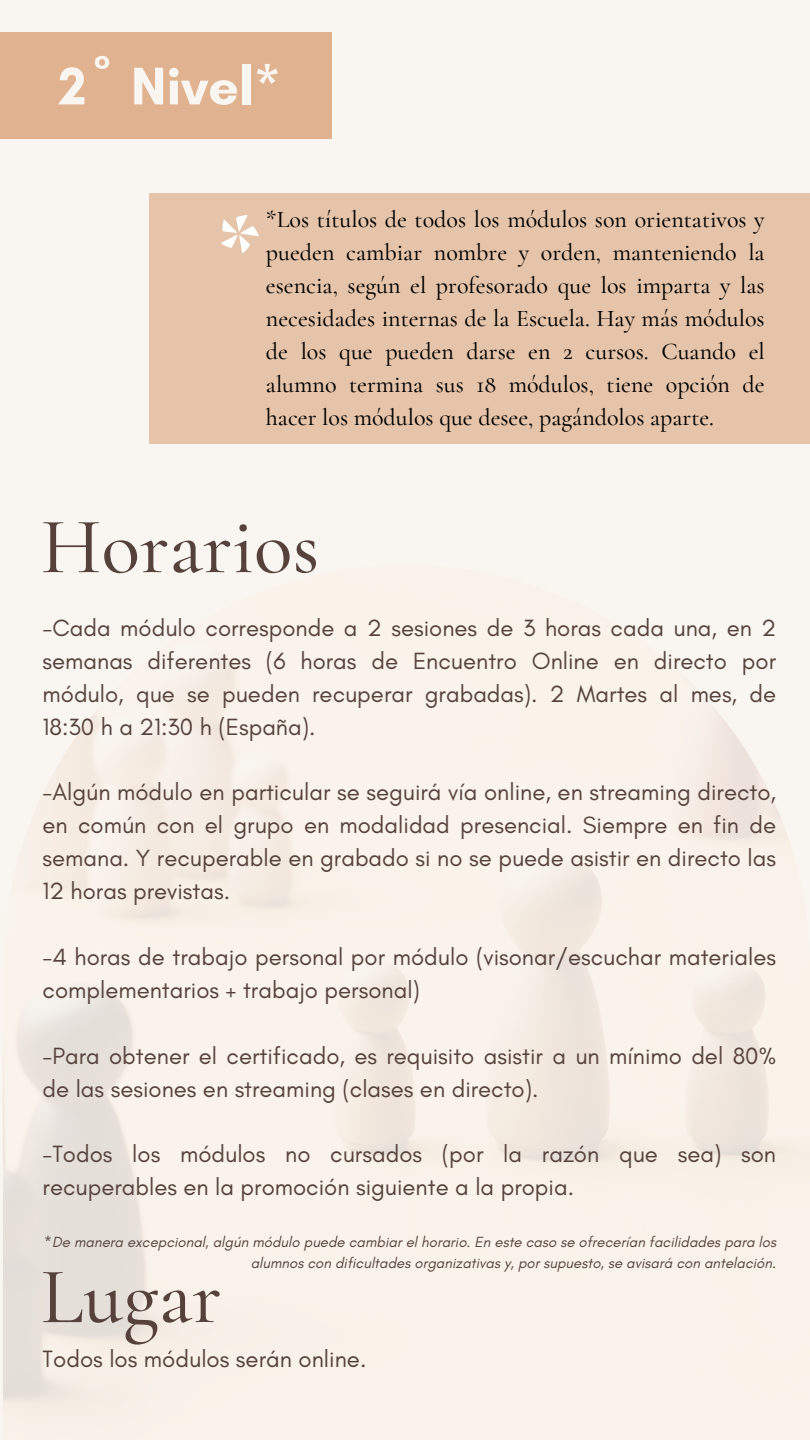
<style>
.page{position:relative;width:810px;height:1440px;background:#f9f5f0}
.page>*{position:absolute;margin:0;border:0;box-sizing:border-box;transform-origin:0 0}
.t1{font:700 100px "Cormorant Garamond";color:#fff}
.t2{font:500 80px "Cormorant Garamond";color:#56423b}
.t3{font:700 54px "Glacial Indifference";color:#f9f5f0}
.t4{font:500 24px/33px "Cormorant Garamond";color:#000;text-align:justify}
.t5{font:24px "Glacial Indifference";color:#56423b}
.t6{font:23.9px/32.9px "Glacial Indifference";color:#56423b}
.t7{font:italic 15px/20.9px "Glacial Indifference";color:#56423b;text-align:right}
.s1{color:#244a0d}
</style>
<div class="page">
<div style="left:0;top:32px;width:332px;height:107px;background:#e0b28f"></div>
<div style="left:149px;top:194px;width:661px;height:250px;background:#e6c4a9"></div>
<h2 class="t3" style="left:59px;top:53px;width:224px">2º Nivel*</h2>
<p class="t4" style="left:266px;top:203px;width:500px">*Los títulos de todos los módulos son orientativos y pueden cambiar nombre y orden, manteniendo la esencia, según el profesorado que los imparta y las necesidades internas de la Escuela. Hay más módulos de los que pueden darse en 2 cursos. Cuando el alumno termina sus 18 módulos, tiene opción de hacer los módulos que desee, pagándolos aparte.</p>
<h3 class="t1" style="left:216px;top:192px;width:46px">*</h3>
<h4 class="t2" style="left:41px;top:498px;width:280px">Horarios</h4>
<h1 class="t6" style="left:43px;top:611px;width:735px;text-align:justify">-Cada módulo corresponde a 2 sesiones de 3 horas cada una, en 2 semanas diferentes (6 horas de Encuentro Online en directo por módulo, que se pueden recuperar grabadas). 2 Martes al mes, de 18:30 h a 21:30 h (España).</h1>
<p class="t6" style="left:43px;top:776px;width:735px;text-align:justify">-Algún módulo en particular se seguirá vía online, en streaming directo, en común con el grupo en modalidad presencial. Siempre en fin de semana. Y recuperable en grabado si no se puede asistir en directo las 12 horas previstas.</p>
<h4 class="t6" style="left:43px;top:940px;width:735px">-4 horas de trabajo personal por módulo (visonar/escuchar materiales complementarios + trabajo personal)</h4>
<h4 class="t6" style="left:43px;top:1039px;width:735px">-Para obtener el certificado, es requisito asistir a un mínimo del 80% de las sesiones en streaming (clases en directo).</h4>
<h4 class="t6" style="left:43px;top:1138px;width:735px">-Todos los módulos no cursados (por la razón que sea) son recuperables en la promoción siguiente a la propia.</h4>
<h4 class="t7" style="left:44px;top:1231px;width:733px">*De manera excepcional, algún módulo puede cambiar el horario. En este caso se ofrecerían facilidades para los alumnos con dificultades organizativas y, por supuesto, se avisará con antelación<span class="s1">.</span></h4>
<p class="t2" style="left:41px;top:1248px;width:183px">Lugar</p>
<h1 class="t5" style="left:43px;top:1344px;width:325px">Todos los módulos serán online.</h1>
</div>
